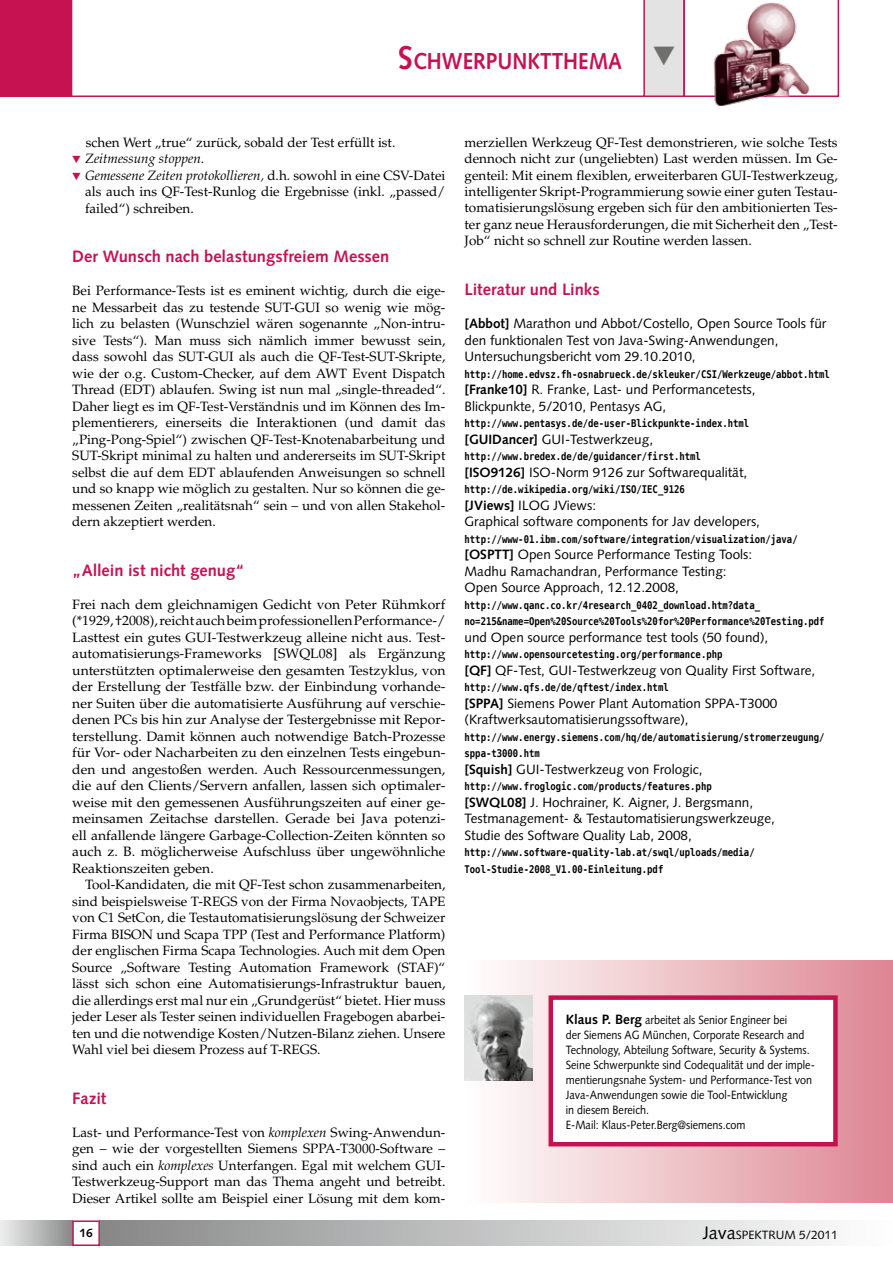
<style>
.page{position:relative;width:893px;height:1263px;background:#fff}
.page>*{position:absolute;margin:0;border:0;box-sizing:border-box;transform-origin:0 0}
.t1{font:700 23.1px "Syntax";color:#c71252;scale:.9 1}
.t2{font:700 16.5px "Syntax";color:#c71252}
.t3{font:13.5px/16.5px "Palatino";color:#000;text-align:justify}
.t4{font:13.5px/16.5px "Syntax";color:#000}
.t5{font:italic 13.5px "Palatino";color:#000}
.t6{font:12px/15px "Syntax";color:#000;scale:.9 1}
.t7{font:12px "Syntax";color:#000}
.t8{font:700 12px "Syntax";color:#000}
.t9{font:700 10.5px/16.5px "Bitstream Vera Sans Mono";color:#000;scale:.85 1}
.s1{font-size:33px}
.s2{font-family:"European Pi Three";font-style:normal;font-size:10.5px;color:#c71252}
.s3{font-style:normal}
.s4{font-style:italic}
.s5{font-weight:700}
.s6{font-weight:700;font-size:13.5px}
.s7{font-size:18px}
</style>
<div class="page">
<div style="left:0;top:1220px;width:72px;height:26px;background:linear-gradient(to right,#efeff0,#8b8b8c)"></div>
<div style="left:100px;top:1220px;width:793px;height:26px;background:linear-gradient(to right,#888989,#fff)"></div>
<div style="left:72px;top:1220px;width:28px;height:26px;border:2px solid #c71252"></div>
<svg style="left:72px;top:0;width:571px;height:97px"></svg>
<div style="left:0;top:0;width:72px;height:97px;background:#c71252"></div>
<img style="left:714px;top:97px;width:75px;height:8px">
<div style="left:465px;top:961px;width:428px;height:242px;background:linear-gradient(to right,#feffff,#dd8792)"></div>
<div style="left:551px;top:998px;width:284px;height:146px;background:#fff"></div>
<div style="left:549px;top:995px;width:289px;height:151px;border:4px solid #c71252"></div>
<img style="left:465px;top:995px;width:68px;height:85px">
<svg style="left:643px;top:0;width:196px;height:97px"></svg>
<h1 class="t1" style="left:398px;top:48px;width:250px"><span class="s1">S</span>CHWERPUNKTTHEMA</h1>
<p class="t3" style="left:86px;top:134px;width:311px">schen Wert „true“ zurück, sobald der Test erfüllt ist.</p>
<p class="t5" style="left:72px;top:151px;width:134px"><span class="s2">H</span> Zeitmessung stoppen<span class="s3">.</span></p>
<p class="t5" style="left:72px;top:167px;width:375px"><span class="s2">H</span> Gemessene Zeiten protokollieren, <span class="s3">d.h. sowohl in eine CSV-Datei</span></p>
<p class="t3" style="left:85px;top:183px;width:362px">als auch ins QF-Test-Runlog die Ergebnisse (inkl. „passed/</p>
<p class="t3" style="left:85px;top:200px;width:110px">failed“) schreiben.</p>
<p class="t2" style="left:72px;top:247px;width:319px">Der Wunsch nach belastungsfreiem Messen</p>
<p class="t3" style="left:72px;top:282px;width:375px">Bei Performance-Tests ist es eminent wichtig, durch die eige&shy;ne Messarbeit das zu testende SUT-GUI so wenig wie mög&shy;lich zu belasten (Wunschziel wären sogenannte „Non-intru&shy;sive Tests“). Man muss sich nämlich immer bewusst sein, dass sowohl das SUT-GUI als auch die QF-Test-SUT-Skripte, wie der o.g. Custom-Checker, auf dem AWT Event Dispatch Thread (EDT) ablaufen. Swing ist nun mal „single-threaded“.<br>Daher liegt es im QF-Test-Verständnis und im Können des Im&shy;plementierers, einerseits die Interaktionen (und damit das „Ping-Pong-Spiel“) zwischen QF-Test-Knotenabarbeitung und SUT-Skript minimal zu halten und andererseits im SUT-Skript selbst die auf dem EDT ablaufenden Anweisungen so schnell und so knapp wie möglich zu gestalten. Nur so können die ge&shy;messenen Zeiten „realitätsnah“ sein – und von allen Stakehol&shy;dern akzeptiert werden.</p>
<p class="t2" style="left:72px;top:560px;width:174px">„Allein ist nicht genug“</p>
<p class="t3" style="left:72px;top:596px;width:375px">Frei nach dem gleichnamigen Gedicht von Peter Rühmkorf (*1929, †2008), reicht auch beim professionellen Performance-/ Lasttest ein gutes GUI-Testwerkzeug alleine nicht aus. Test&shy;automatisierungs-Frameworks [SWQL08] als Ergänzung unterstützten optimalerweise den gesamten Testzyklus, von der Erstellung der Testfälle bzw. der Einbindung vorhande&shy;ner Suiten über die automatisierte Ausführung auf verschie&shy;denen PCs bis hin zur Analyse der Testergebnisse mit Repor&shy;terstellung. Damit können auch notwendige Batch-Prozesse für Vor- oder Nacharbeiten zu den einzelnen Tests eingebun&shy;den und angestoßen werden. Auch Ressourcenmessungen, die auf den Clients/Servern anfallen, lassen sich optimaler&shy;weise mit den gemessenen Ausführungszeiten auf einer ge&shy;meinsamen Zeitachse darstellen. Gerade bei Java potenzi&shy;ell anfallende längere Garbage-Collection-Zeiten könnten so auch z. B. möglicherweise Aufschluss über ungewöhnliche Reaktionszeiten geben.</p>
<p class="t3" style="left:72px;top:876px;width:375px;text-indent:13px">Tool-Kandidaten, die mit QF-Test schon zusammenarbeiten, sind beispielsweise T-REGS von der Firma Novaobjects, TAPE von C1 SetCon, die Testautomatisierungslösung der Schweizer Firma BISON und Scapa TPP (Test and Performance Platform) der englischen Firma Scapa Technologies. Auch mit dem Open Source „Software Testing Automation Framework (STAF)“ lässt sich schon eine Automatisierungs-Infrastruktur bauen, die allerdings erst mal nur ein „Grundgerüst“ bietet. Hier muss jeder Leser als Tester seinen individuellen Fragebogen abarbei&shy;ten und die notwendige Kosten/Nutzen-Bilanz ziehen. Unsere Wahl viel bei diesem Prozess auf T-REGS.</p>
<p class="t2" style="left:72px;top:1088px;width:36px">Fazit</p>
<p class="t3" style="left:72px;top:1124px;width:375px">Last- und Performance-Test von <span class="s4">komplexen</span> Swing-Anwendun&shy;gen – wie der vorgestellten Siemens SPPA-T3000-Software – sind auch ein <span class="s4">komplexes</span> Unterfangen. Egal mit welchem GUI-Testwerkzeug-Support man das Thema angeht und betreibt.<br>Dieser Artikel sollte am Beispiel einer Lösung mit dem kom-</p>
<p class="t3" style="left:465px;top:134px;width:375px">merziellen Werkzeug QF-Test demonstrieren, wie solche Tests dennoch nicht zur (ungeliebten) Last werden müssen. Im Ge&shy;genteil: Mit einem flexiblen, erweiterbaren GUI-Testwerkzeug, intelligenter Skript-Programmierung sowie einer guten Testau&shy;tomatisierungslösung ergeben sich für den ambitionierten Tes&shy;ter ganz neue Herausforderungen, die mit Sicherheit den „Test-Job“ nicht so schnell zur Routine werden lassen.</p>
<p class="t2" style="left:465px;top:280px;width:137px">Literatur und Links</p>
<p class="t4" style="left:465px;top:315px;width:363px"><span class="s5">[Abbot]</span> Marathon und Abbot/Costello, Open Source Tools für den funktionalen Test von Java-Swing-Anwendungen,<br>Untersuchungsbericht vom 29.10.2010,</p>
<p class="t9" style="left:465px;top:366px;width:431px">http://home.edvsz.fh-osnabrueck.de/skleuker/CSI/Werkzeuge/abbot.html</p>
<p class="t4" style="left:465px;top:381px;width:293px"><span class="s5">[Franke10]</span> R. Franke, Last- und Performancetests,<br>Blickpunkte, 5/2010, Pentasys AG,</p>
<p class="t9" style="left:465px;top:415px;width:337px">http://www.pentasys.de/de-user-Blickpunkte-index.html</p>
<p class="t4" style="left:465px;top:431px;width:190px"><span class="s5">[GUIDancer]</span> GUI-Testwerkzeug,</p>
<p class="t9" style="left:465px;top:448px;width:280px">http://www.bredex.de/de/guidancer/first.html</p>
<p class="t4" style="left:465px;top:464px;width:284px"><span class="s5">[ISO9126]</span> ISO-Norm 9126 zur Softwarequalität,</p>
<p class="t9" style="left:465px;top:481px;width:261px">http://de.wikipedia.org/wiki/ISO/IEC_9126</p>
<p class="t4" style="left:465px;top:497px;width:297px"><span class="s5">[JViews]</span> ILOG JViews:<br>Graphical software components for Jav developers,</p>
<p class="t9" style="left:465px;top:531px;width:393px">http://www-01.ibm.com/software/integration/visualization/java/</p>
<p class="t4" style="left:465px;top:546px;width:289px"><span class="s5">[OSPTT]</span> Open Source Performance Testing Tools:<br>Madhu Ramachandran, Performance Testing:<br>Open Source Approach, 12.12.2008,</p>
<p class="t9" style="left:465px;top:597px;width:425px">http://www.qanc.co.kr/4research_0402_download.htm?data_ no=215&amp;name=Open%20Source%20Tools%20for%20Performance%20Testing.pdf</p>
<p class="t4" style="left:465px;top:629px;width:305px">und Open source performance test tools (50 found),</p>
<p class="t9" style="left:465px;top:646px;width:305px">http://www.opensourcetesting.org/performance.php</p>
<p class="t4" style="left:465px;top:662px;width:352px"><span class="s5">[QF]</span> QF-Test, GUI-Testwerkzeug von Quality First Software,</p>
<p class="t9" style="left:465px;top:679px;width:242px">http://www.qfs.de/de/qftest/index.html</p>
<p class="t4" style="left:465px;top:695px;width:314px"><span class="s5">[SPPA]</span> Siemens Power Plant Automation SPPA-T3000 (Kraftwerksautomatisierungssoftware),</p>
<p class="t9" style="left:465px;top:729px;width:425px">http://www.energy.siemens.com/hq/de/automatisierung/stromerzeugung/ sppa-t3000.htm</p>
<p class="t4" style="left:465px;top:761px;width:239px"><span class="s5">[Squish]</span> GUI-Testwerkzeug von Frologic,</p>
<p class="t9" style="left:465px;top:778px;width:292px">http://www.froglogic.com/products/features.php</p>
<p class="t4" style="left:465px;top:794px;width:312px"><span class="s5">[SWQL08]</span> J. Hochrainer, K. Aigner, J. Bergsmann,<br>Testmanagement- &amp; Testautomatisierungswerkzeuge,<br>Studie des Software Quality Lab, 2008,</p>
<p class="t9" style="left:465px;top:844px;width:343px">http://www.software-quality-lab.at/swql/uploads/media/<br>Tool-Studie-2008_V1.00-Einleitung.pdf</p>
<p class="t6" style="left:566px;top:1012px;width:278px"><span class="s6">Klaus P. Berg</span> arbeitet als Senior Engineer bei<br>der Siemens AG München, Corporate Research and Technology, Abteilung Software, Security &amp; Systems.<br>Seine Schwerpunkte sind Codequalität und der imple&shy;mentierungsnahe System- und Performance-Test von Java-Anwendungen sowie die Tool-Entwicklung<br>in diesem Bereich.<br>E-Mail: Klaus-Peter.Berg@siemens.com</p>
<p class="t8" style="left:79px;top:1226px;width:15px">16</p>
<p class="t7" style="left:703px;top:1227px;width:137px"><span class="s7">Java</span>SPEKTRUM 5/2011</p>
</div>
